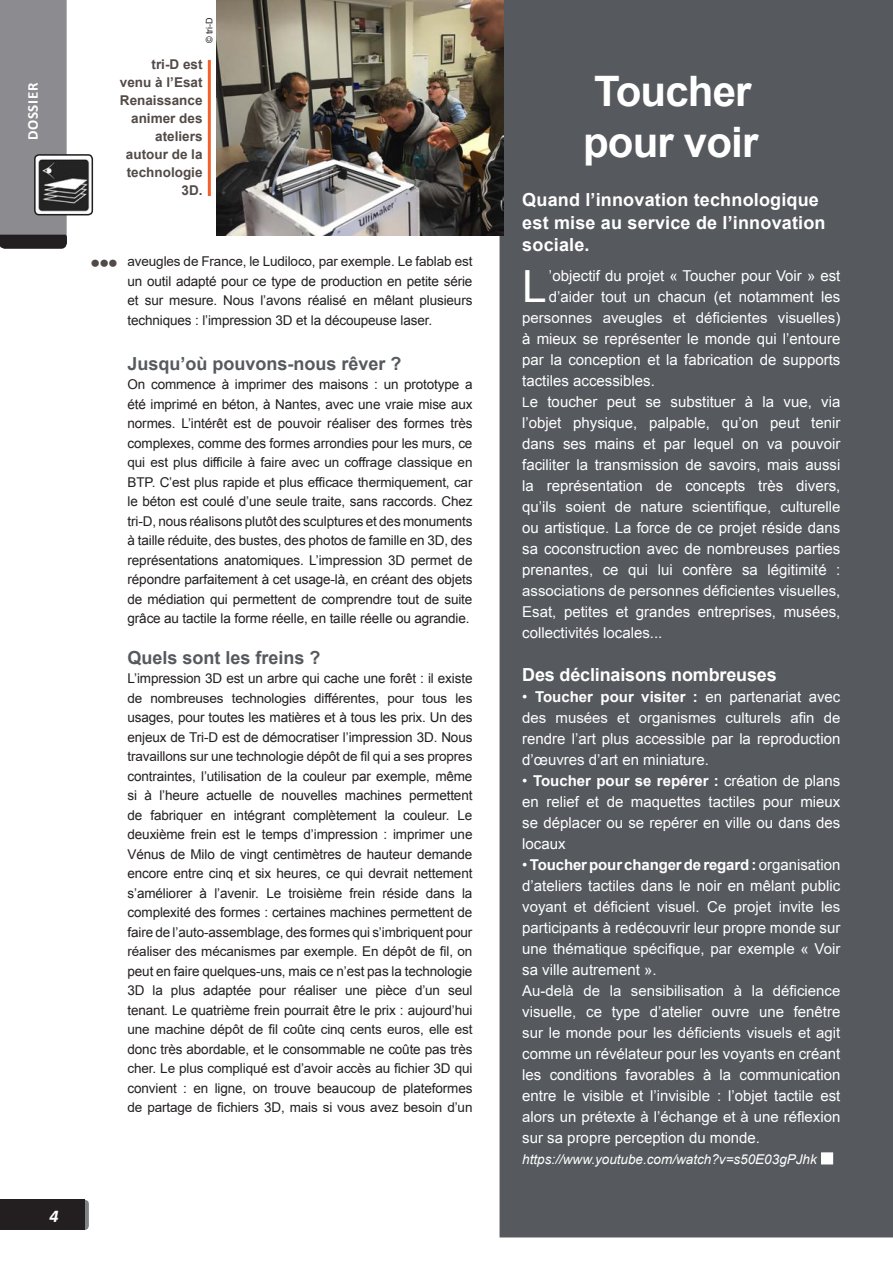
<style>
.page{position:relative;width:893px;height:1263px;background:#fff}
.page>*{position:absolute;margin:0;border:0;box-sizing:border-box;transform-origin:0 0}
.t1{font:44.4px "Arial";color:#fff}
.t2{font:700 42px/51px "Arial";letter-spacing:-.02em;color:#fff}
.t3{font:700 25.5px "Arial";color:#524a47}
.t4{font:700 18px/22.5px "Arial";letter-spacing:.01em;color:#fff}
.t5{font:700 18px "Arial";color:#56595e}
.t6{font:700 18px "Arial";letter-spacing:-.01em;color:#fff}
.t7{font:italic 700 18px "Calibri";color:#fff}
.t8{font:15px/21px "Arial";color:#fff;text-align:justify}
.t9{font:700 15px "Calibri";letter-spacing:.04em;color:#fff}
.t10{font:13.5px/19.5px "Arial";letter-spacing:-.01em;color:#231f20;text-align:justify}
.t11{font:700 13.5px/18px "Arial";color:#524a47;text-align:right}
.t12{font:italic 13.5px "Arial";color:#fff}
.t13{font:9px "Arial";color:#231f20}
.s1{font-size:13.5px}
.s2{font-weight:700}
</style>
<div class="page">
<svg style="left:84px;top:1200px;width:5px;height:30px"></svg>
<div style="left:0;top:1200px;width:84px;height:30px;background:#231f20"></div>
<svg style="left:0;top:0;width:67px;height:249px;background:#858589"></svg>
<img style="left:35px;top:157px;width:57px;height:58px">
<div style="left:34px;top:154px;width:59px;height:61px;border:2px solid #231f20;border-radius:4px"></div>
<div style="left:500px;top:170px;width:392px;height:1067px;background:#56595e"></div>
<div style="left:821px;top:1152px;width:12px;height:12px;background:#fff;border:2px solid #fff"></div>
<div style="left:503px;top:0;width:390px;height:177px;background:#56595e"></div>
<img style="left:216px;top:0;width:287px;height:235px">
<hr style="left:208px;top:60px;width:3px;height:136px;background:#f2622a">
<p class="t9" style="left:27px;top:140px;width:59px;rotate:-90deg">DOSSIER</p>
<p class="t13" style="left:204px;top:43px;width:28px;rotate:-90deg">© tri-D</p>
<p class="t11" style="left:120px;top:56px;width:84px">tri-D est venu à l’Esat<br>Renaissance animer des ateliers autour de la technologie<br>3D.</p>
<h3 class="t3" style="left:91px;top:249px;width:28px">•••</h3>
<p class="t10" style="left:128px;top:252px;width:346px">aveugles de France, le Ludiloco, par exemple. Le fablab est un outil adapté pour ce type de production en petite série et sur mesure. Nous l’avons réalisé en mêlant plusieurs techniques : l’impression 3D et la découpeuse laser.</p>
<h3 class="t5" style="left:128px;top:354px;width:276px">Jusqu’où pouvons-nous rêver ?</h3>
<p class="t10" style="left:128px;top:375px;width:346px">On commence à imprimer des maisons : un prototype a été imprimé en béton, à Nantes, avec une vraie mise aux normes. L’intérêt est de pouvoir réaliser des formes très complexes, comme des formes arrondies pour les murs, ce qui est plus difficile à faire avec un coffrage classique en BTP. C’est plus rapide et plus efficace thermiquement, car le béton est coulé d’une seule traite, sans raccords. Chez tri-D, nous réalisons plutôt des sculptures et des monuments à taille réduite, des bustes, des photos de famille en 3D, des représentations anatomiques. L’impression 3D permet de répondre parfaitement à cet usage-là, en créant des objets de médiation qui permettent de comprendre tout de suite grâce au tactile la forme réelle, en taille réelle ou agrandie.</p>
<h3 class="t5" style="left:128px;top:648px;width:195px">Quels sont les freins ?</h3>
<p class="t10" style="left:128px;top:669px;width:346px">L’impression 3D est un arbre qui cache une forêt : il existe de nombreuses technologies différentes, pour tous les usages, pour toutes les matières et à tous les prix. Un des enjeux de Tri-D est de démocratiser l’impression 3D. Nous travaillons sur une technologie dépôt de fil qui a ses propres contraintes, l’utilisation de la couleur par exemple, même si à l’heure actuelle de nouvelles machines permettent de fabriquer en intégrant complètement la couleur. Le deuxième frein est le temps d’impression : imprimer une Vénus de Milo de vingt centimètres de hauteur demande encore entre cinq et six heures, ce qui devrait nettement s’améliorer à l’avenir. Le troisième frein réside dans la complexité des formes : certaines machines permettent de faire de l’auto-assemblage, des formes qui s’imbriquent pour réaliser des mécanismes par exemple. En dépôt de fil, on peut en faire quelques-uns, mais ce n’est pas la technologie 3D la plus adaptée pour réaliser une pièce d’un seul tenant. Le quatrième frein pourrait être le prix : aujourd’hui une machine dépôt de fil coûte cinq cents euros, elle est donc très abordable, et le consommable ne coûte pas très cher. Le plus compliqué est d’avoir accès au fichier 3D qui convient : en ligne, on trouve beaucoup de plateformes de partage de fichiers 3D, mais si vous avez besoin d’un</p>
<h3 class="t7" style="left:49px;top:1208px;width:11px">4</h3>
<h2 class="t2" style="left:583px;top:66px;width:177px">Toucher pour voir</h2>
<h3 class="t4" style="left:522px;top:189px;width:305px">Quand l’innovation technologique est mise au service de l’innovation sociale.</h3>
<h1 class="t1" style="left:522px;top:262px;width:26px">L</h1>
<p class="t8" style="left:549px;top:265px;width:293px">’objectif du projet « Toucher pour Voir » est</p>
<p class="t8" style="left:549px;top:286px;width:293px">d’aider tout un chacun (et notamment les</p>
<p class="t8" style="left:522px;top:307px;width:320px">personnes aveugles et déficientes visuelles)</p>
<p class="t8" style="left:522px;top:328px;width:320px">à mieux se représenter le monde qui l’entoure</p>
<p class="t8" style="left:522px;top:349px;width:320px">par la conception et la fabrication de supports</p>
<p class="t8" style="left:522px;top:370px;width:134px">tactiles accessibles.</p>
<p class="t8" style="left:522px;top:391px;width:320px"><span class="s1">L</span>e toucher peut se substituer à la vue, via</p>
<p class="t8" style="left:522px;top:412px;width:320px">l’objet physique, palpable, qu’on peut tenir</p>
<p class="t8" style="left:522px;top:433px;width:320px">dans ses mains et par lequel on va pouvoir</p>
<p class="t8" style="left:522px;top:454px;width:320px">faciliter la transmission de savoirs, mais aussi</p>
<p class="t8" style="left:522px;top:475px;width:320px">la représentation de concepts très divers,</p>
<p class="t8" style="left:522px;top:496px;width:320px">qu’ils soient de nature scientifique, culturelle</p>
<p class="t8" style="left:522px;top:517px;width:320px">ou artistique. La force de ce projet réside dans</p>
<p class="t8" style="left:522px;top:538px;width:320px">sa coconstruction avec de nombreuses parties</p>
<p class="t8" style="left:522px;top:559px;width:320px">prenantes, ce qui lui confère sa légitimité :</p>
<p class="t8" style="left:522px;top:580px;width:320px">associations de personnes déficientes visuelles,</p>
<p class="t8" style="left:522px;top:601px;width:320px">Esat, petites et grandes entreprises, musées,</p>
<p class="t8" style="left:522px;top:622px;width:142px">collectivités locales...</p>
<h3 class="t6" style="left:522px;top:665px;width:256px">Des déclinaisons nombreuses</h3>
<p class="t8" style="left:522px;top:687px;width:320px">• <span class="s2">Toucher pour visiter :</span> en partenariat avec des musées et organismes culturels afin de rendre l’art plus accessible par la reproduction d’œuvres d’art en miniature.</p>
<p class="t8" style="left:522px;top:771px;width:320px">• <span class="s2">Toucher pour se repérer :</span> création de plans en relief et de maquettes tactiles pour mieux se déplacer ou se repérer en ville ou dans des locaux</p>
<p class="t8" style="left:522px;top:855px;width:320px;text-align:left">• <span class="s2">Toucher pour changer de regard :</span> organisation d’ateliers tactiles dans le noir en mêlant public voyant et déficient visuel. Ce projet invite les participants à redécouvrir leur propre monde sur une thématique spécifique, par exemple « Voir sa ville autrement ».<br>Au-delà de la sensibilisation à la déficience visuelle, ce type d’atelier ouvre une fenêtre sur le monde pour les déficients visuels et agit comme un révélateur pour les voyants en créant les conditions favorables à la communication entre le visible et l’invisible : l’objet tactile est alors un prétexte à l’échange et à une réflexion sur sa propre perception du monde.</p>
<p class="t12" style="left:522px;top:1152px;width:296px">https://www.youtube.com/watch?v=s50E03gPJhk</p>
</div>
